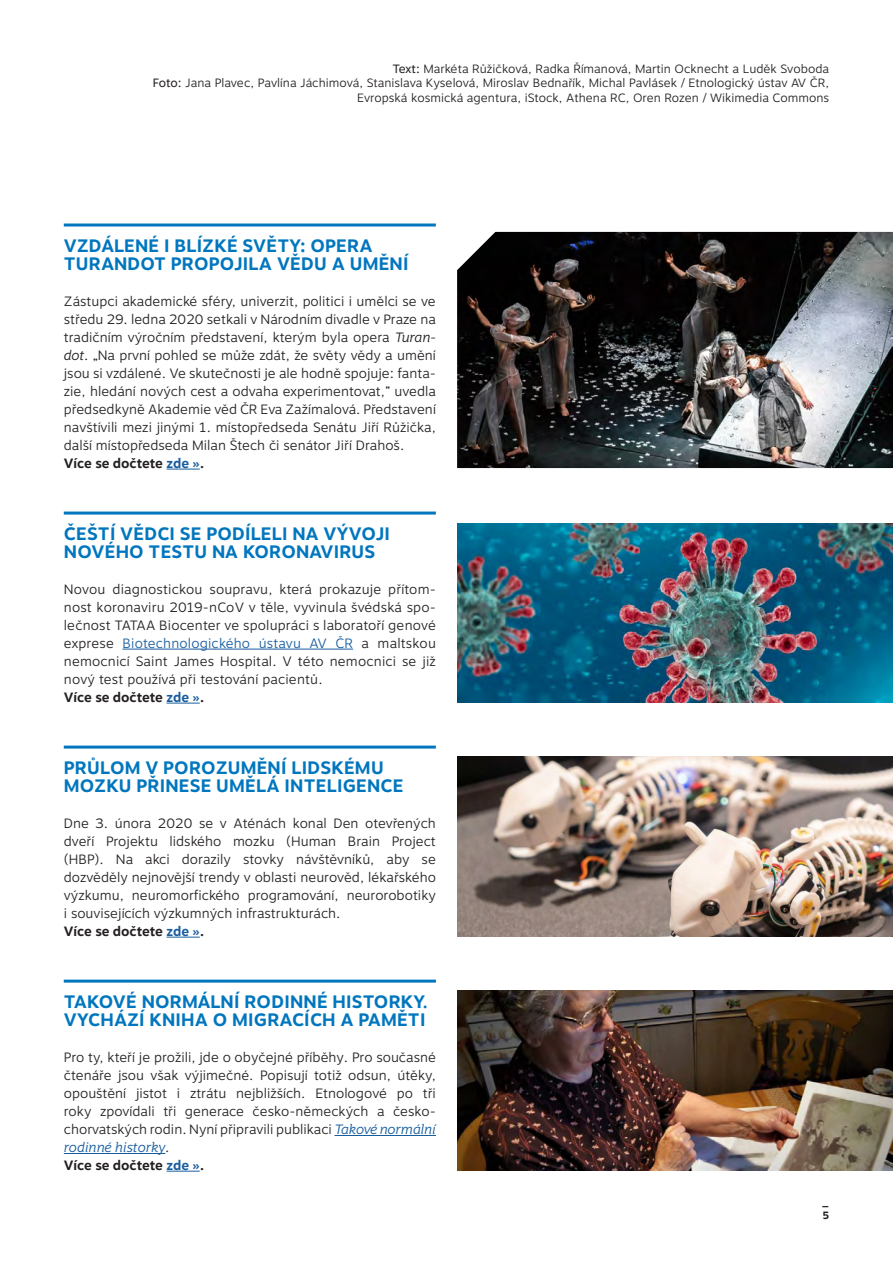
<style>
.page{position:relative;width:893px;height:1263px;background:#fff}
.page>*{position:absolute;margin:0;border:0;box-sizing:border-box;transform-origin:0 0}
.Nad-tržení{font:700 18px/18px "Motiva Sans";letter-spacing:.01em;color:#0076be}
.Chleba{font:300 13.5px/18px "Motiva Sans";color:#231f20;text-align:justify}
.Chleba-2{font:700 13.5px "Motiva Sans";letter-spacing:-.005em;color:#231f20}
.t1{font:300 12px/14.4px "Motiva Sans";color:#231f20;text-align:right}
.t2{font:700 10.5px/12.6px "Motiva Sans";color:#231f20}
.s1{font-weight:400}
.s2{font-style:italic}
.s3{color:#175d9e}
.s4{font-size:15px}
.s5{font-style:italic;color:#175d9e}
</style>
<div class="page">
<hr style="left:167px;top:469px;width:33px;height:1px;background:#175d9e">
<hr style="left:122px;top:649px;width:231px;height:1px;background:#175d9e">
<hr style="left:167px;top:703px;width:33px;height:1px;background:#175d9e">
<hr style="left:167px;top:937px;width:33px;height:1px;background:#175d9e">
<hr style="left:334px;top:1135px;width:102px;height:1px;background:#175d9e">
<hr style="left:64px;top:1153px;width:101px;height:1px;background:#175d9e">
<hr style="left:167px;top:1171px;width:33px;height:1px;background:#175d9e">
<hr style="left:64px;top:979px;width:372px;height:3px;background:#0076be">
<img style="left:457px;top:232px;width:436px;height:236px">
<img style="left:457px;top:523px;width:436px;height:179px">
<img style="left:457px;top:756px;width:436px;height:180px">
<img style="left:457px;top:990px;width:436px;height:180px">
<hr style="left:64px;top:223px;width:372px;height:3px;background:#0076be">
<hr style="left:64px;top:745px;width:372px;height:3px;background:#0076be">
<hr style="left:64px;top:511px;width:372px;height:3px;background:#0076be">
<p class="t1" style="left:392px;top:62px;width:438px"><span class="s1">Text:</span> Markéta Růžičková, Radka Římanová, Martin Ocknecht a Luděk Svoboda</p>
<p class="t1" style="left:153px;top:76px;width:678px"><span class="s1">Foto:</span> Jana Plavec, Pavlína Jáchimová, Stanislava Kyselová, Miroslav Bednařík, Michal Pavlásek / Etnologický ústav AV ČR,<br>Evropská kosmická agentura, iStock, Athena RC, Oren Rozen / Wikimedia Commons</p>
<p class="Nad-tržení" style="left:64px;top:237px;width:346px">VZDÁLENÉ I BLÍZKÉ SVĚTY: OPERA<br>TURANDOT PROPOJILA VĚDU A UMĚNÍ</p>
<p class="Chleba" style="left:64px;top:292px;width:374px">Zástupci akademické sféry, univerzit, politici i umělci se ve středu 29. ledna 2020 setkali v Národním divadle v Praze na tradičním výročním představení, kterým byla opera <span class="s2">Turan&shy;dot</span>. „Na první pohled se může zdát, že světy vědy a umění jsou si vzdálené. Ve skutečnosti je ale hodně spojuje: fanta&shy;zie, hledání nových cest a odvaha experimentovat,” uvedla předsedkyně Akademie věd ČR Eva Zažímalová. Představení navštívili mezi jinými 1. místopředseda Senátu Jiří Růžička, další místopředseda Milan Štech či senátor Jiří Drahoš.</p>
<p class="Chleba-2" style="left:64px;top:453px;width:142px">Více se dočtete <span class="s3">zde »</span><span class="s4">.</span></p>
<p class="Nad-tržení" style="left:64px;top:525px;width:328px">ČEŠTÍ VĚDCI SE PODÍLELI NA VÝVOJI<br>NOVÉHO TESTU NA KORONAVIRUS</p>
<p class="Chleba" style="left:64px;top:580px;width:374px">Novou diagnostickou soupravu, která prokazuje přítom&shy;nost koronaviru 2019-nCoV v těle, vyvinula švédská spo&shy;lečnost TATAA Biocenter ve spolupráci s laboratoří genové exprese <span class="s3">Biotechnologického ústavu AV ČR</span> a maltskou nemocnicí Saint James Hospital. V této nemocnici se již nový test používá při testování pacientů.</p>
<p class="Chleba-2" style="left:64px;top:687px;width:142px">Více se dočtete <span class="s3">zde »</span><span class="s4">.</span></p>
<p class="Nad-tržení" style="left:64px;top:759px;width:341px">PRŮLOM V POROZUMĚNÍ LIDSKÉMU<br>MOZKU PŘINESE UMĚLÁ INTELIGENCE</p>
<p class="Chleba" style="left:64px;top:814px;width:374px">Dne 3. února 2020 se v Aténách konal Den otevřených dveří Projektu lidského mozku (Human Brain Project (HBP). Na akci dorazily stovky návštěvníků, aby se dozvěděly nejnovější trendy v oblasti neurověd, lékařského výzkumu, neuromorfického programování, neurorobotiky i souvisejících výzkumných infrastrukturách.</p>
<p class="Chleba-2" style="left:64px;top:921px;width:142px">Více se dočtete <span class="s3">zde »</span><span class="s4">.</span></p>
<p class="Nad-tržení" style="left:64px;top:993px;width:366px">TAKOVÉ NORMÁLNÍ RODINNÉ HISTORKY.<br>VYCHÁZÍ KNIHA O MIGRACÍCH A PAMĚTI</p>
<p class="Chleba" style="left:64px;top:1048px;width:374px">Pro ty, kteří je prožili, jde o obyčejné příběhy. Pro současné čtenáře jsou však výjimečné. Popisují totiž odsun, útěky, opouštění jistot i ztrátu nejbližších. Etnologové po tři roky zpovídali tři generace česko-německých a česko&shy;chorvatských rodin. Nyní připravili publikaci <span class="s5">Takové normální rodinné historky</span>.</p>
<p class="Chleba-2" style="left:64px;top:1155px;width:142px">Více se dočtete <span class="s3">zde »</span><span class="s4">.</span></p>
<p class="t2" style="left:822px;top:1196px;width:9px">_<br>5</p>
</div>
